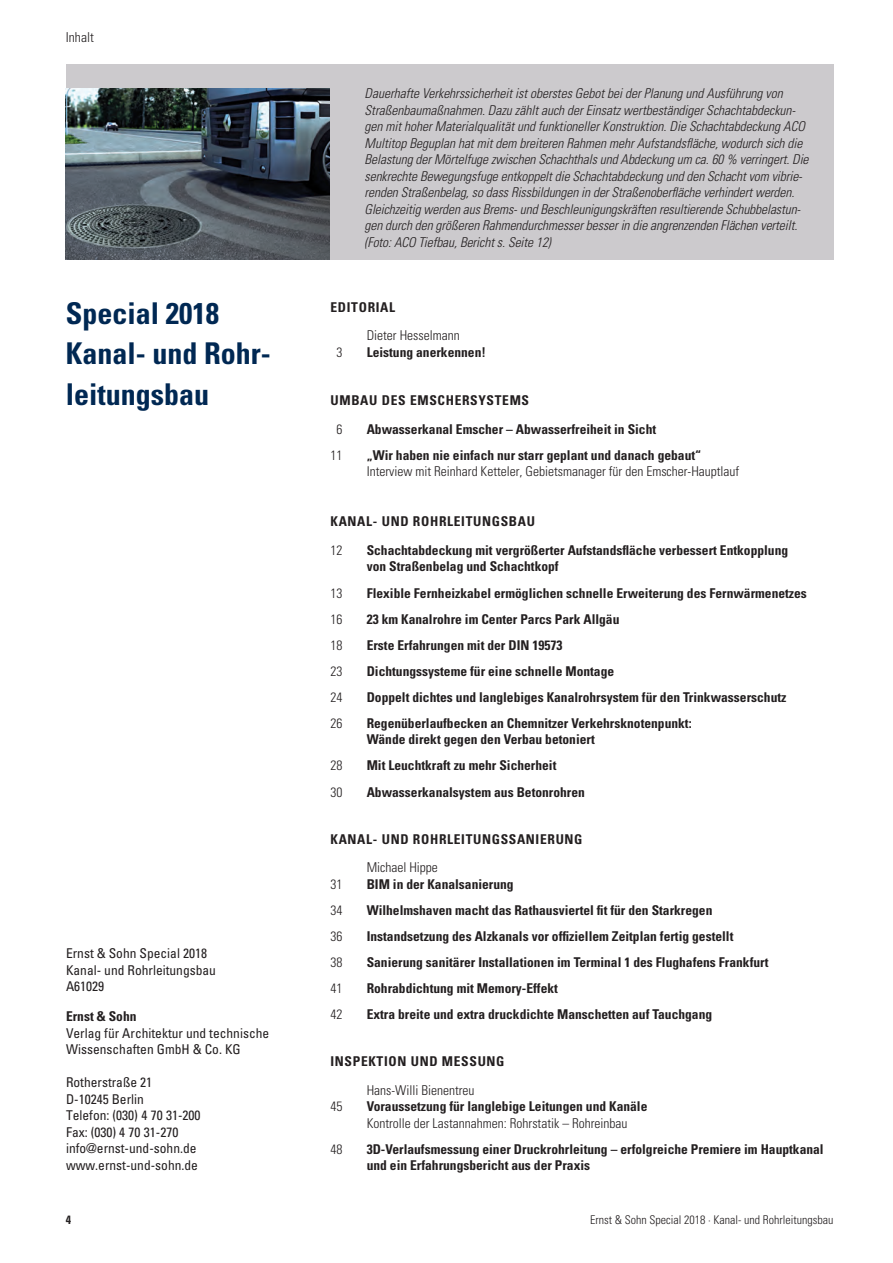
<style>
.page{position:relative;width:893px;height:1263px;background:#fff}
.page>*{position:absolute;margin:0;border:0;box-sizing:border-box;transform-origin:0 0}
.Inhalt-Ausgabe{font:700 condensed 30px/40.5px "Univers LT Std";color:#002853}
.t1{font:300 condensed 13.65px "Univers LT Std";color:#231f20}
.TOC_body_text{font:700 condensed 13.5px/16.5px "Univers LT Std";color:#231f20}
.Inhalt_Text{font:italic 300 condensed 13.5px/16.5px "Univers LT Std";letter-spacing:-.005em;color:#231f20}
.TOC_body_text-2{font:300 condensed 13.5px/16.5px "Univers LT Std";color:#231f20}
.Inhalt-Verlag{font:condensed 13.5px "Univers LT Std";color:#231f20}
.TOC_body_text-3{font:700 condensed 13.5px "Univers LT Std";letter-spacing:.05em;color:#231f20}
.Inhaltsverzeichnis-H{font:300 condensed 13.5px "Univers LT Std";color:#231f20}
.Inhalt-Verlag-2{font:700 condensed 13.5px "Univers LT Std";color:#231f20}
.t2{font:300 condensed 12px "Univers LT Std";color:#231f20}
.t3{font:700 condensed 12px "Univers LT Std";color:#231f20}
.s1{font-weight:700}
</style>
<div class="page">
<div style="left:66px;top:64px;width:767px;height:195px;background:#cccacd"></div>
<img style="left:66px;top:88px;width:263px;height:171px">
<p class="t1" style="left:66px;top:29px;width:30px">Inhalt</p>
<p class="Inhalt-Ausgabe" style="left:66px;top:293px;width:155px">Special 2018</p>
<p class="Inhalt-Ausgabe" style="left:66px;top:333px;width:204px">Kanal- und Rohr&shy;leitungsbau</p>
<p class="Inhalt-Verlag" style="left:66px;top:945px;width:142px">Ernst &amp; Sohn Special 2018</p>
<p class="Inhalt-Verlag" style="left:66px;top:961px;width:151px">Kanal- und Rohrleitungsbau</p>
<p class="Inhalt-Verlag" style="left:66px;top:978px;width:40px">A61029</p>
<p class="Inhalt-Verlag-2" style="left:66px;top:1008px;width:72px">Ernst &amp; Sohn</p>
<p class="Inhalt-Verlag" style="left:66px;top:1024px;width:205px">Verlag für Architektur und technische</p>
<p class="Inhalt-Verlag" style="left:66px;top:1041px;width:176px">Wissenschaften GmbH &amp; Co. KG</p>
<p class="Inhalt-Verlag" style="left:66px;top:1074px;width:88px">Rotherstraße 21</p>
<p class="Inhalt-Verlag" style="left:66px;top:1090px;width:79px">D-10245 Berlin</p>
<p class="Inhalt-Verlag" style="left:66px;top:1107px;width:136px">Telefon: (030) 4 70 31-200</p>
<p class="Inhalt-Verlag" style="left:66px;top:1123px;width:114px">Fax: (030) 4 70 31-270</p>
<p class="Inhalt-Verlag" style="left:66px;top:1140px;width:132px">info@ernst-und-sohn.de</p>
<p class="Inhalt-Verlag" style="left:66px;top:1156px;width:133px">www.ernst-und-sohn.de</p>
<p class="Inhalt_Text" style="left:364px;top:85px;width:445px">Dauerhafte Verkehrssicherheit ist oberstes Gebot bei der Planung und Ausführung von Straßenbaumaßnahmen. Dazu zählt auch der Einsatz wertbeständiger Schachtabdeckun&shy;gen mit hoher Materialqualität und funktioneller Konstruktion. Die Schachtabdeckung ACO Multitop Beguplan hat mit dem breiteren Rahmen mehr Aufstandsfläche, wodurch sich die Belastung der Mörtelfuge zwischen Schachthals und Abdeckung um ca. 60 % verringert. Die senkrechte Bewegungsfuge entkoppelt die Schachtabdeckung und den Schacht vom vibrie&shy;renden Straßenbelag, so dass Rissbildungen in der Straßenoberfläche verhindert werden.<br>Gleichzeitig werden aus Brems- und Beschleunigungskräften resultierende Schubbelastun&shy;gen durch den größeren Rahmendurchmesser besser in die angrenzenden Flächen verteilt. (Foto: ACO Tiefbau, Bericht s. Seite 12)</p>
<p class="TOC_body_text-3" style="left:330px;top:299px;width:66px">EDITORIAL</p>
<p class="Inhaltsverzeichnis-H" style="left:367px;top:327px;width:94px">Dieter Hesselmann</p>
<p class="TOC_body_text-2" style="left:336px;top:344px;width:7px">3</p>
<p class="TOC_body_text" style="left:367px;top:344px;width:121px">Leistung anerkennen!</p>
<p class="TOC_body_text-3" style="left:330px;top:392px;width:200px">UMBAU DES EMSCHERSYSTEMS</p>
<p class="TOC_body_text-2" style="left:336px;top:421px;width:7px">6</p>
<p class="TOC_body_text" style="left:367px;top:421px;width:291px">Abwasserkanal Emscher – Abwasserfreiheit in Sicht</p>
<p class="TOC_body_text-2" style="left:330px;top:447px;width:13px">11</p>
<p class="TOC_body_text-2" style="left:367px;top:447px;width:374px"><span class="s1">„Wir haben nie einfach nur starr geplant und danach gebaut“<br></span>Interview mit Reinhard Ketteler, Gebietsmanager für den Emscher-Hauptlauf</p>
<p class="TOC_body_text-3" style="left:330px;top:513px;width:206px">KANAL- UND ROHRLEITUNGSBAU</p>
<p class="TOC_body_text-2" style="left:330px;top:542px;width:13px">12</p>
<p class="TOC_body_text" style="left:367px;top:542px;width:423px">Schachtabdeckung mit vergrößerter Aufstandsfläche verbessert Entkopplung von Straßenbelag und Schachtkopf</p>
<p class="TOC_body_text-2" style="left:330px;top:584px;width:13px">13</p>
<p class="TOC_body_text" style="left:367px;top:584px;width:442px">Flexible Fernheizkabel ermöglichen schnelle Erweiterung des Fernwärmenetzes</p>
<p class="TOC_body_text-2" style="left:330px;top:610px;width:13px">16</p>
<p class="TOC_body_text" style="left:367px;top:610px;width:254px">23 km Kanalrohre im Center Parcs Park Allgäu</p>
<p class="TOC_body_text-2" style="left:330px;top:637px;width:13px">18</p>
<p class="TOC_body_text" style="left:367px;top:636px;width:197px">Erste Erfahrungen mit der DIN 19573</p>
<p class="TOC_body_text-2" style="left:330px;top:663px;width:13px">23</p>
<p class="TOC_body_text" style="left:367px;top:662px;width:249px">Dichtungssysteme für eine schnelle Montage</p>
<p class="TOC_body_text-2" style="left:330px;top:689px;width:13px">24</p>
<p class="TOC_body_text" style="left:367px;top:689px;width:421px">Doppelt dichtes und langlebiges Kanalrohrsystem für den Trinkwasserschutz</p>
<p class="TOC_body_text-2" style="left:330px;top:715px;width:13px">26</p>
<p class="TOC_body_text" style="left:367px;top:715px;width:326px">Regenüberlaufbecken an Chemnitzer Verkehrsknotenpunkt:<br>Wände direkt gegen den Verbau betoniert</p>
<p class="TOC_body_text-2" style="left:330px;top:757px;width:13px">28</p>
<p class="TOC_body_text" style="left:367px;top:757px;width:191px">Mit Leuchtkraft zu mehr Sicherheit</p>
<p class="TOC_body_text-2" style="left:330px;top:783px;width:13px">30</p>
<p class="TOC_body_text" style="left:367px;top:783px;width:220px">Abwasserkanalsystem aus Betonrohren</p>
<p class="TOC_body_text-3" style="left:330px;top:830px;width:253px">KANAL- UND ROHRLEITUNGSSANIERUNG</p>
<p class="TOC_body_text-2" style="left:367px;top:859px;width:73px">Michael Hippe</p>
<p class="TOC_body_text-2" style="left:330px;top:875px;width:13px">31</p>
<p class="TOC_body_text" style="left:367px;top:875px;width:148px">BIM in der Kanalsanierung</p>
<p class="TOC_body_text-2" style="left:330px;top:902px;width:13px">34</p>
<p class="TOC_body_text" style="left:367px;top:901px;width:347px">Wilhelmshaven macht das Rathausviertel fit für den Starkregen</p>
<p class="TOC_body_text-2" style="left:330px;top:928px;width:13px">36</p>
<p class="TOC_body_text" style="left:367px;top:927px;width:368px">Instandsetzung des Alzkanals vor offiziellem Zeitplan fertig gestellt</p>
<p class="TOC_body_text-2" style="left:330px;top:954px;width:13px">38</p>
<p class="TOC_body_text" style="left:367px;top:954px;width:403px">Sanierung sanitärer Installationen im Terminal 1 des Flughafens Frankfurt</p>
<p class="TOC_body_text-2" style="left:330px;top:980px;width:13px">41</p>
<p class="TOC_body_text" style="left:367px;top:980px;width:193px">Rohrabdichtung mit Memory-Effekt</p>
<p class="TOC_body_text-2" style="left:330px;top:1006px;width:13px">42</p>
<p class="TOC_body_text" style="left:367px;top:1006px;width:347px">Extra breite und extra druckdichte Manschetten auf Tauchgang</p>
<p class="TOC_body_text-3" style="left:330px;top:1053px;width:175px">INSPEKTION UND MESSUNG</p>
<p class="TOC_body_text-2" style="left:367px;top:1081px;width:109px">Hans-Willi Bienentreu</p>
<p class="TOC_body_text-2" style="left:330px;top:1098px;width:13px">45</p>
<p class="TOC_body_text-2" style="left:367px;top:1098px;width:282px"><span class="s1">Voraussetzung für langlebige Leitungen und Kanäle<br></span>Kontrolle der Lastannahmen: Rohrstatik – Rohreinbau</p>
<p class="TOC_body_text-2" style="left:330px;top:1140px;width:13px">48</p>
<p class="TOC_body_text" style="left:367px;top:1140px;width:458px">3D-Verlaufsmessung einer Druckrohrleitung – erfolgreiche Premiere im Hauptkanal und ein Erfahrungsbericht aus der Praxis</p>
<p class="t3" style="left:66px;top:1212px;width:7px">4</p>
<p class="t2" style="left:590px;top:1212px;width:245px">Ernst &amp; Sohn Special 2018 · Kanal- und Rohrleitungsbau</p>
</div>
